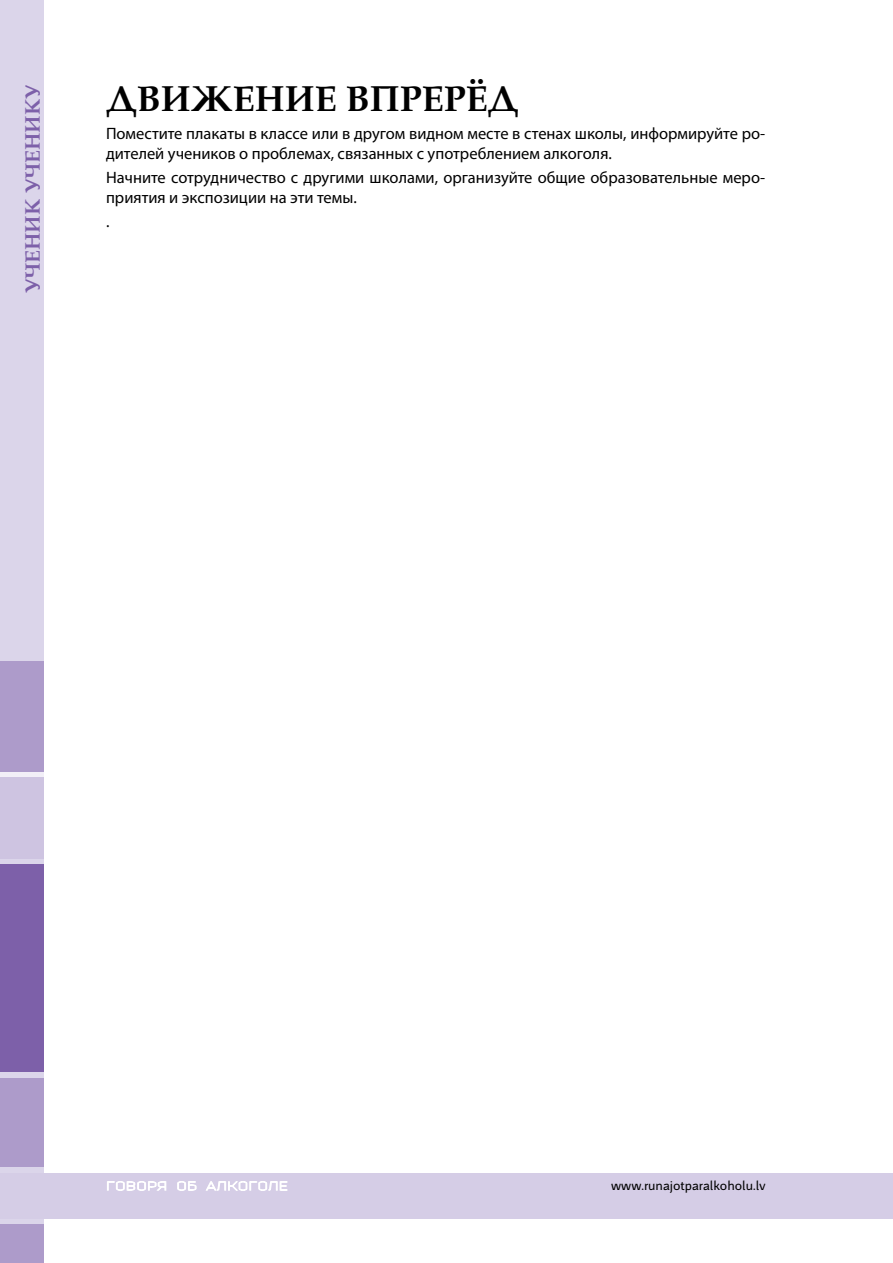
<style>
.page{position:relative;width:893px;height:1263px;background:#fff}
.page>*{position:absolute;margin:0;border:0;box-sizing:border-box;transform-origin:0 0}
.t1{font:700 36px "Palladio Eurasian";color:#000}
.t2{font:700 21px "Palladio Eurasian";color:#7d60a9}
.t3{font:16.5px/19.8px "Myriad Pro";color:#000}
.t4{font:13.5px "Mr Jones LV";color:#000}
</style>
<div class="page">
<div style="left:0;top:0;width:44px;height:1263px;background:#dbd5ea"></div>
<div style="left:0;top:1173px;width:893px;height:45px;background:#d5cde6"></div>
<div style="left:0;top:740px;width:44px;height:63px;background:#f2eff7"></div>
<div style="left:0;top:864px;width:44px;height:208px;background:#7d60a9"></div>
<div style="left:0;top:777px;width:44px;height:82px;background:#cec4e1"></div>
<div style="left:0;top:661px;width:44px;height:111px;background:#ad9bca"></div>
<div style="left:0;top:1078px;width:44px;height:89px;background:#ad9bca"></div>
<div style="left:0;top:1224px;width:44px;height:39px;background:#ad9bca"></div>
<svg style="left:107px;top:1181px;width:59px;height:10px"></svg>
<svg style="left:177px;top:1181px;width:20px;height:10px"></svg>
<svg style="left:206px;top:1181px;width:81px;height:10px"></svg>
<p class="t2" style="left:21px;top:293px;width:210px;rotate:-90deg">УЧЕНИК УЧЕНИКУ</p>
<h1 class="t1" style="left:106px;top:78px;width:414px">ДВИЖЕНИЕ ВПРЕРЁД</h1>
<p class="t3" style="left:106px;top:124px;width:661px">Поместите плакаты в классе или в другом видном месте в стенах школы, информируйте ро&shy;дителей учеников о проблемах, связанных с употреблением алкоголя.</p>
<p class="t3" style="left:106px;top:167px;width:661px">Начните сотрудничество с другими школами, организуйте общие образовательные меро&shy;приятия и экспозиции на эти темы.</p>
<p class="t3" style="left:106px;top:211px;width:5px">.</p>
<p class="t4" style="left:611px;top:1178px;width:156px">www.runajotparalkoholu.lv</p>
</div>
